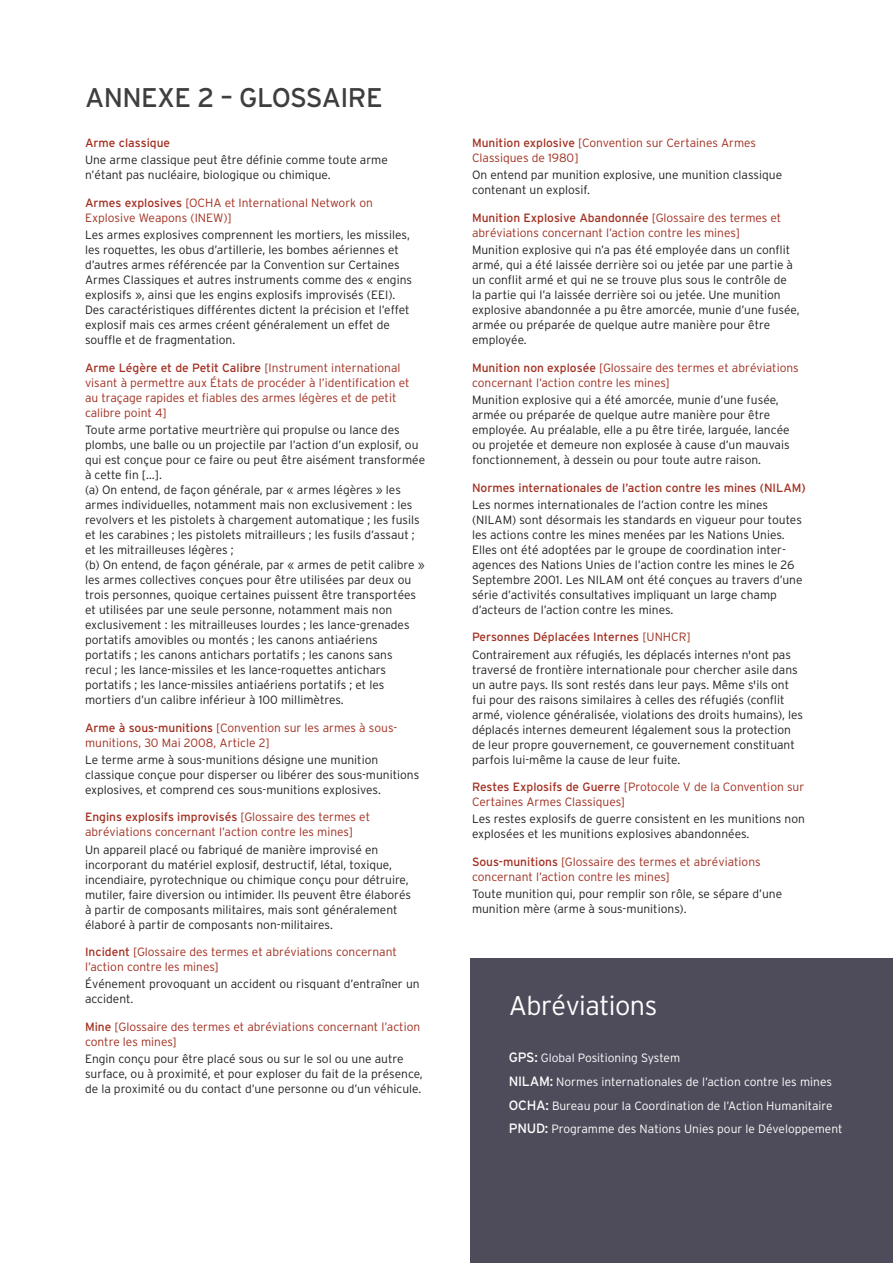
<style>
.page{position:relative;width:893px;height:1263px;background:#fff}
.page>*{position:absolute;margin:0;border:0;box-sizing:border-box;transform-origin:0 0}
.t1{font:27px "Interstate";color:#3e3e3f}
.t2{font:300 27px "Interstate";letter-spacing:-.02em;color:#fff}
.t3{font:13.5px "Interstate";color:#fff}
.t4{font:300 12px/15px "Interstate";color:#231f20}
.t5{font:300 12px/15px "Interstate";color:#a12f20}
.t6{font:300 12px/23.9px "Interstate";color:#fff}
.t7{font:12px "Interstate";color:#a12f20}
.s1{font-weight:400}
.s2{font-weight:400;color:#a12f20}
.s3{color:#a12f20}
.s4{font-weight:400;font-size:13.5px}
</style>
<div class="page">
<div style="left:471px;top:959px;width:422px;height:304px;background:#4e4c5a"></div>
<h1 class="t1" style="left:85px;top:81px;width:19px">ANNEXE</h1>
<h1 class="t1" style="left:197px;top:81px;width:91px">2 – GLOSSAiRE</h1>
<p class="t7" style="left:85px;top:135px;width:87px">Arme classique</p>
<p class="t4" style="left:85px;top:152px;width:304px">Une arme classique peut être définie comme toute arme n’étant pas nucléaire, biologique ou chimique.</p>
<p class="t5" style="left:85px;top:195px;width:290px"><span class="s1">Armes explosives</span> [OCHA et I nternational Network on<br>Explosive Weapons (I NEW)]</p>
<p class="t4" style="left:85px;top:227px;width:329px">Les armes explosives comprennent les mortiers, les missiles, les roquettes, les obus d’artillerie, les bombes aériennes et d’autres armes référencée par la Convention sur Certaines Armes Classiques et autres instruments comme des « engins explosifs », ainsi que les engins explosifs improvisés (EEI).<br>Des caractéristiques différentes dictent la précision et l’effet explosif mais ces armes créent généralement un effet de souffle et de fragmentation.</p>
<p class="t5" style="left:85px;top:360px;width:326px"><span class="s1">Arme Légère et de Petit Calibre</span> [I nstrument international visant à permettre aux États de procéder à l’identification et au traçage rapides et fiables des armes légères et de petit calibre point 4]</p>
<p class="t4" style="left:85px;top:422px;width:342px">Toute arme portative meurtrière qui propulse ou lance des plombs, une balle ou un projectile par l’action d’un explosif, ou qui est conçue pour ce faire ou peut être aisément transformée à cette fin […].<br>(a) On entend, de façon générale, par « armes légères » les armes individuelles, notamment mais non exclusivement : les revolvers et les pistolets à chargement automatique ; les fusils et les carabines ; les pistolets mitrailleurs ; les fusils d’assaut ; et les mitrailleuses légères ;<br>(b) On entend, de façon générale, par « armes de petit calibre » les armes collectives conçues pour être utilisées par deux ou trois personnes, quoique certaines puissent être transportées et utilisées par une seule personne, notamment mais non exclusivement : les mitrailleuses lourdes ; les lance-grenades portatifs amovibles ou montés ; les canons antiaériens portatifs ; les canons antichars portatifs ; les canons sans<br>recul ; les lance-missiles et les lance-roquettes antichars portatifs ; les lance-missiles antiaériens portatifs ; et les mortiers d’un calibre inférieur à 100 millimètres.</p>
<p class="t5" style="left:85px;top:720px;width:314px"><span class="s1">Arme à sous-munitions</span> [Convention sur les armes à sous&shy;munitions, 30 Mai 2008, Article 2]</p>
<p class="t4" style="left:85px;top:752px;width:336px">Le terme arme à sous-munitions désigne une munition classique conçue pour disperser ou libérer des sous-munitions explosives, et comprend ces sous-munitions explosives.</p>
<p class="t5" style="left:85px;top:810px;width:287px"><span class="s1">Engins explosifs improvisés</span> [Glossaire des termes et abréviations concernant l’action contre les mines]</p>
<p class="t4" style="left:85px;top:842px;width:328px">Un appareil placé ou fabriqué de manière improvisé en incorporant du matériel explosif, destructif, létal, toxique, incendiaire, pyrotechnique ou chimique conçu pour détruire, mutiler, faire diversion ou intimider. I ls peuvent être élaborés à partir de composants militaires, mais sont généralement élaboré à partir de composants non-militaires.</p>
<p class="t5" style="left:85px;top:944px;width:313px"><span class="s1">Incident</span> [Glossaire des termes et abréviations concernant l’action contre les mines]</p>
<p class="t4" style="left:85px;top:977px;width:336px">Événement provoquant un accident ou risquant d’entraîner un accident.</p>
<p class="t5" style="left:85px;top:1019px;width:337px"><span class="s1">M ine</span> [Glossaire des termes et abréviations concernant l’action contre les mines]</p>
<p class="t4" style="left:85px;top:1051px;width:339px">Engin conçu pour être placé sous ou sur le sol ou une autre surface, ou à proximité, et pour exploser du fait de la présence, de la proximité ou du contact d’une personne ou d’un véhicule.</p>
<p class="t5" style="left:472px;top:135px;width:286px"><span class="s1">M unition explosive</span> [Convention sur Certaines Armes<br>Classiques de 1980]</p>
<p class="t4" style="left:472px;top:167px;width:312px">On entend par munition explosive, une munition classique contenant un explosif.</p>
<p class="t5" style="left:472px;top:210px;width:311px"><span class="s1">M unition Explosive Abandonnée</span> [Glossaire des termes et abréviations concernant l’action contre les mines]</p>
<p class="t4" style="left:472px;top:242px;width:329px">Munition explosive qui n’a pas été employée dans un conflit armé, qui a été laissée derrière soi ou jetée par une partie à un conflit armé et qui ne se trouve plus sous le contrôle de<br>la partie qui l’a laissée derrière soi ou jetée. Une munition explosive abandonnée a pu être amorcée, munie d’une fusée, armée ou préparée de quelque autre manière pour être employée.</p>
<p class="t5" style="left:472px;top:360px;width:328px"><span class="s1">M unition non explosée</span> [Glossaire des termes et abréviations concernant l’action contre les mines]</p>
<p class="t4" style="left:472px;top:392px;width:319px">Munition explosive qui a été amorcée, munie d’une fusée, armée ou préparée de quelque autre manière pour être employée. Au préalable, elle a pu être tirée, larguée, lancée ou projetée et demeure non explosée à cause d’un mauvais fonctionnement, à dessein ou pour toute autre raison.</p>
<p class="t7" style="left:472px;top:480px;width:335px">Normes internationales de l’action contre les mines (N ILAM)</p>
<p class="t4" style="left:472px;top:497px;width:332px">Les normes internationales de l’action contre les mines<br>(NI LAM) sont désormais les standards en vigueur pour toutes les actions contre les mines menées par les Nations Unies.<br>Elles ont été adoptées par le groupe de coordination inter&shy;agences des Nations Unies de l’action contre les mines le 26<br>Septembre 2001. Les NI LAM ont été conçues au travers d’une série d’activités consultatives impliquant un large champ d’acteurs de l’action contre les mines.</p>
<p class="t4" style="left:472px;top:628px;width:320px;line-height:17.1px"><span class="s2">Personnes Déplacées Internes</span> <span class="s3">[UNHCR]<br></span>Contrairement aux réfugiés, les déplacés internes n'ont pas</p>
<p class="t4" style="left:472px;top:662px;width:333px">traversé de frontière internationale pour chercher asile dans un autre pays. I ls sont restés dans leur pays. Même s'ils ont fui pour des raisons similaires à celles des réfugiés (conflit armé, violence généralisée, violations des droits humains), les déplacés internes demeurent légalement sous la protection de leur propre gouvernement, ce gouvernement constituant parfois lui-même la cause de leur fuite.</p>
<p class="t5" style="left:472px;top:779px;width:334px"><span class="s1">Restes Explosifs de Guerre</span> [Protocole V de la Convention sur<br>Certaines Armes Classiques]</p>
<p class="t4" style="left:472px;top:812px;width:334px">Les restes explosifs de guerre consistent en les munitions non explosées et les munitions explosives abandonnées.</p>
<p class="t5" style="left:472px;top:854px;width:290px"><span class="s1">Sous-munitions</span> [Glossaire des termes et abréviations concernant l’action contre les mines]</p>
<p class="t4" style="left:472px;top:886px;width:312px">Toute munition qui, pour remplir son rôle, se sépare d’une munition mère (arme à sous-munitions).</p>
<h1 class="t2" style="left:509px;top:989px;width:150px">Abréviations</h1>
<p class="t3" style="left:509px;top:1049px;width:10px">GPS</p>
<p class="t6" style="left:509px;top:1045px;width:325px;text-indent:25px"><span class="s4">:</span> Global Positioning System<br><span class="s4">N ILAM:</span> Normes internationales de l’action contre les mines<br><span class="s4">OCHA:</span> Bureau pour la Coordination de l’Action Humanitaire</p>
<p class="t3" style="left:509px;top:1120px;width:10px">PNUD</p>
<p class="t6" style="left:545px;top:1117px;width:299px"><span class="s4">:</span> Programme des Nations Unies pour le Développement</p>
</div>
